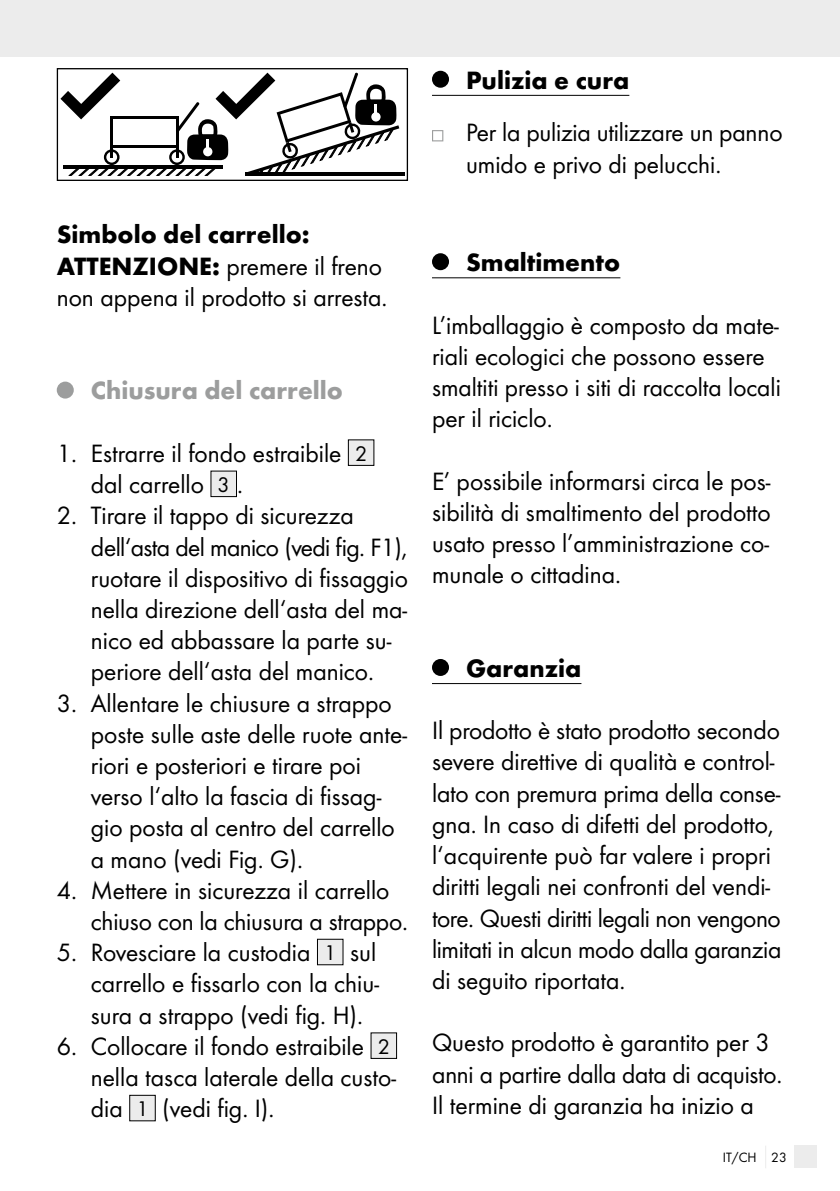
<style>
.page{position:relative;width:840px;height:1191px;background:#fff}
.page>*{position:absolute;margin:0;border:0;box-sizing:border-box;transform-origin:0 0}
.t1{font:26px/31.2px "Futura Boo";color:#000}
.t2{font:700 26px "Futura";color:#000}
.t3{font:700 26px "Futura";color:#9c9d9d}
.t4{font:14px "Futura Boo";color:#000}
.s1{font-family:"Futura";font-weight:700}
.s2{font-size:22px}
</style>
<div class="page">
<div style="left:0;top:0;width:839px;height:57px;background:#ececec"></div>
<div style="left:794px;top:1145px;width:22px;height:23px;background:#ececec"></div>
<hr style="left:245px;top:172px;width:159px;height:4px;background:#000">
<div style="left:57px;top:68px;width:351px;height:113px;border:1px solid #000"></div>
<svg style="left:60px;top:73px;width:339px;height:103px"></svg>
<div style="left:57px;top:381px;width:17px;height:17px;background:#9c9d9d;border-radius:50%"></div>
<div style="left:348px;top:440px;width:25px;height:25px;background:#ececec"></div>
<div style="left:347px;top:439px;width:27px;height:27px;border:1px solid #000"></div>
<div style="left:211px;top:471px;width:25px;height:25px;background:#ececec"></div>
<div style="left:210px;top:470px;width:27px;height:27px;border:1px solid #000"></div>
<div style="left:317px;top:939px;width:26px;height:25px;background:#ececec"></div>
<div style="left:317px;top:938px;width:26px;height:27px;border:1px solid #000"></div>
<div style="left:371px;top:1033px;width:25px;height:25px;background:#ececec"></div>
<div style="left:370px;top:1032px;width:27px;height:27px;border:1px solid #000"></div>
<div style="left:130px;top:1095px;width:25px;height:25px;background:#ececec"></div>
<div style="left:129px;top:1094px;width:27px;height:27px;border:1px solid #000"></div>
<hr style="left:432px;top:95px;width:197px;height:1px;background:#000">
<hr style="left:432px;top:277px;width:188px;height:1px;background:#000">
<hr style="left:432px;top:683px;width:149px;height:1px;background:#000">
<div style="left:432px;top:71px;width:17px;height:17px;background:#000;border-radius:50%"></div>
<svg style="left:432px;top:130px;width:11px;height:11px"></svg>
<div style="left:432px;top:253px;width:17px;height:17px;background:#000;border-radius:50%"></div>
<div style="left:432px;top:659px;width:17px;height:17px;background:#000;border-radius:50%"></div>
<p class="t2" style="left:57px;top:219px;width:254px">Simbolo del carrello:</p>
<p class="t1" style="left:57px;top:250px;width:332px"><span class="s1">ATTENZIONE:</span> premere il freno non appena il prodotto si arresta.</p>
<p class="t3" style="left:91px;top:375px;width:253px">Chiusura del carrello</p>
<p class="t1" style="left:91px;top:437px;width:278px;text-indent:-34px">1. Estrarre il fondo estraibile <span class="s2">2 </span>dal carrello <span class="s2">3</span> .</p>
<p class="t1" style="left:91px;top:500px;width:318px;text-indent:-34px">2. Tirare il tappo di sicurezza dell‘asta del manico (vedi fig. F1), ruotare il dispositivo di fissaggio nella direzione dell‘asta del ma&shy;nico ed abbassare la parte su&shy;periore dell‘asta del manico.</p>
<p class="t1" style="left:91px;top:687px;width:317px;text-indent:-34px">3. Allentare le chiusure a strappo poste sulle aste delle ruote ante&shy;riori e posteriori e tirare poi verso l‘alto la fascia di fissag&shy;gio posta al centro del carrello a mano (vedi Fig. G).</p>
<p class="t1" style="left:91px;top:874px;width:318px;text-indent:-34px">4. Mettere in sicurezza il carrello chiuso con la chiusura a strappo.</p>
<p class="t1" style="left:91px;top:936px;width:289px;text-align:justify;text-indent:-34px">5. Rovesciare la custodia <span class="s2">1</span> sul carrello e fissarlo con la chiu&shy;sura a strappo (vedi fig. H).</p>
<p class="t1" style="left:91px;top:1030px;width:306px;text-indent:-34px">6. Collocare il fondo estraibile <span class="s2">2 </span>nella tasca laterale della custo&shy;dia <span class="s2">1</span> (vedi fig. I).</p>
<p class="t2" style="left:466px;top:64px;width:165px">Pulizia e cura</p>
<p class="t1" style="left:466px;top:117px;width:318px">Per la pulizia utilizzare un panno umido e privo di pelucchi.</p>
<p class="t2" style="left:466px;top:246px;width:156px">Smaltimento</p>
<p class="t1" style="left:432px;top:309px;width:350px">L’imballaggio è composto da mate&shy;riali ecologici che possono essere smaltiti presso i siti di raccolta locali per il riciclo.</p>
<p class="t1" style="left:432px;top:465px;width:340px;text-align:justify">E’ possibile informarsi circa le pos&shy;sibilità di smaltimento del prodotto usato presso l’amministrazione co&shy;munale o cittadina.</p>
<p class="t2" style="left:466px;top:652px;width:117px">Garanzia</p>
<p class="t1" style="left:432px;top:715px;width:351px">Il prodotto è stato prodotto secondo severe direttive di qualità e control&shy;lato con premura prima della conse&shy;gna. In caso di difetti del prodotto, l‘acquirente può far valere i propri diritti legali nei confronti del vendi&shy;tore. Questi diritti legali non vengono limitati in alcun modo dalla garanzia di seguito riportata.</p>
<p class="t1" style="left:432px;top:1027px;width:351px">Questo prodotto è garantito per 3 anni a partire dalla data di acquisto.<br>Il termine di garanzia ha inizio a</p>
<p class="t4" style="left:722px;top:1149px;width:65px">IT/CH 23</p>
</div>
